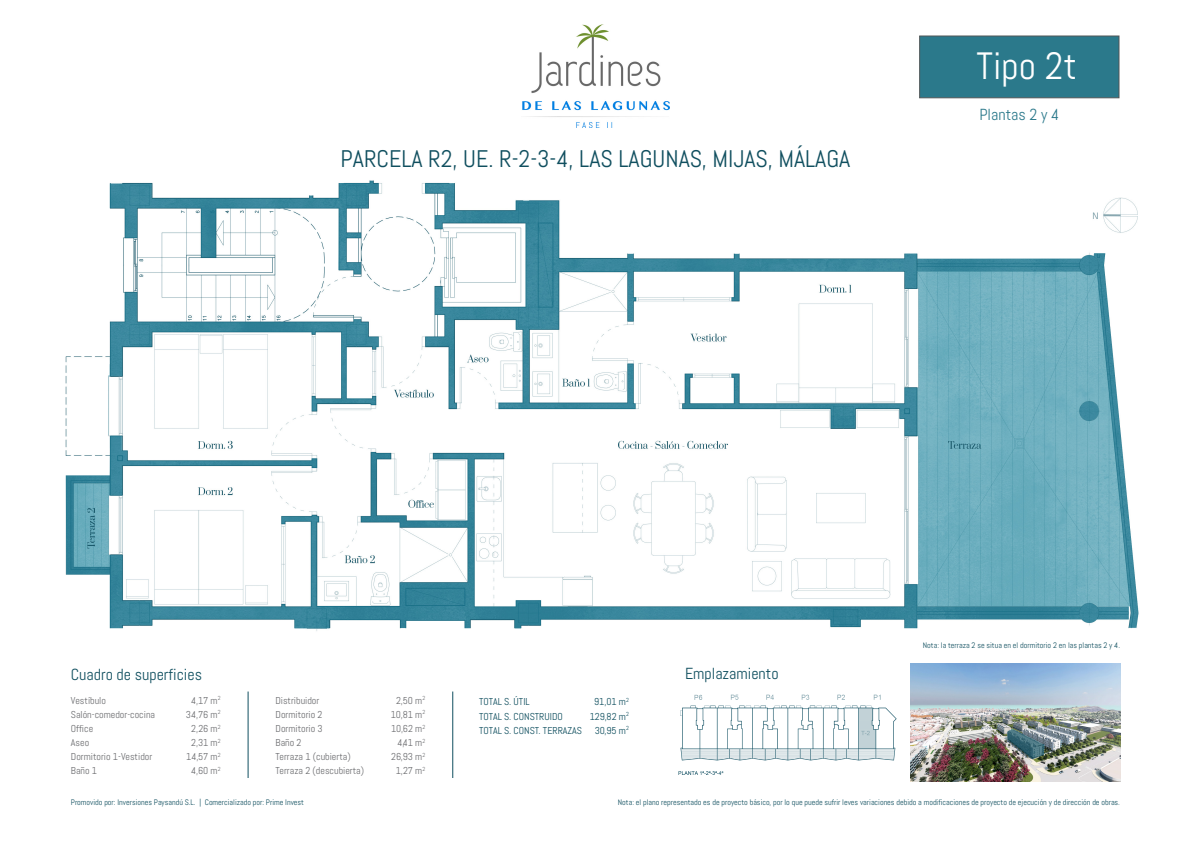
<style>
.page{position:relative;width:1191px;height:842px;background:#fff}
.page>*{position:absolute;margin:0;border:0;box-sizing:border-box;transform-origin:0 0}
.t1{font:38px "Abel";color:#fff}
.t2{font:24px "Abel";color:#104f5f}
.t3{font:16px "Abel";color:#104f5f}
.t4{font:16px "Abel";color:#2b798b}
.t5{font:10px "Abel";color:#6c6d70}
.t6{font:10px "Abel";color:#104f5f}
.t7{font:8px "Abel";color:#104f5f}
</style>
<div class="page">
<img style="left:65px;top:180px;width:1074px;height:451px">
<img style="left:522px;top:24px;width:147px;height:104px">
<div style="left:919px;top:36px;width:200px;height:62px;background:#2b798b;border:1px solid #515758"></div>
<hr style="left:248px;top:691px;width:1px;height:87px;background:#104f5f">
<hr style="left:452px;top:691px;width:1px;height:87px;background:#104f5f">
<img style="left:678px;top:694px;width:219px;height:81px">
<img style="left:910px;top:664px;width:210px;height:117px">
<svg style="left:1007px;top:730px;width:37px;height:29px"></svg>
<p class="t2" style="left:340px;top:143px;width:511px">PARCELA R2, UE. R-2-3-4, LAS LAGUNAS, MIJAS, MÁLAGA</p>
<p class="t1" style="left:976px;top:42px;width:102px">Tipo 2t</p>
<p class="t4" style="left:979px;top:104px;width:81px">Plantas 2 y 4</p>
<p class="t3" style="left:71px;top:664px;width:133px">Cuadro de superficies</p>
<p class="t3" style="left:685px;top:664px;width:95px">Emplazamiento</p>
<p class="t5" style="left:71px;top:694px;width:37px">Vestíbulo</p>
<p class="t5" style="left:191px;top:694px;width:31px">4,17 m<sup>2</sup></p>
<p class="t5" style="left:71px;top:708px;width:86px">Salón-comedor-cocina</p>
<p class="t5" style="left:186px;top:708px;width:36px">34,76 m<sup>2</sup></p>
<p class="t5" style="left:71px;top:722px;width:24px">Office</p>
<p class="t5" style="left:191px;top:722px;width:31px">2,26 m<sup>2</sup></p>
<p class="t5" style="left:71px;top:736px;width:20px">Aseo</p>
<p class="t5" style="left:191px;top:736px;width:31px">2,31 m<sup>2</sup></p>
<p class="t5" style="left:71px;top:750px;width:83px">Dormitorio 1-Vestidor</p>
<p class="t5" style="left:186px;top:750px;width:36px">14,57 m<sup>2</sup></p>
<p class="t5" style="left:71px;top:765px;width:28px">Baño 1</p>
<p class="t5" style="left:191px;top:765px;width:31px">4,60 m<sup>2</sup></p>
<p class="t5" style="left:275px;top:694px;width:45px">Distribuidor</p>
<p class="t5" style="left:396px;top:694px;width:31px">2,50 m<sup>2</sup></p>
<p class="t5" style="left:275px;top:708px;width:48px">Dormitorio 2</p>
<p class="t5" style="left:391px;top:708px;width:36px">10,81 m<sup>2</sup></p>
<p class="t5" style="left:275px;top:722px;width:49px">Dormitorio 3</p>
<p class="t5" style="left:391px;top:722px;width:36px">10,62 m<sup>2</sup></p>
<p class="t5" style="left:275px;top:736px;width:27px">Baño 2</p>
<p class="t5" style="left:397px;top:736px;width:29px">4,41 m<sup>2</sup></p>
<p class="t5" style="left:275px;top:750px;width:77px">Terraza 1 (cubierta)</p>
<p class="t5" style="left:391px;top:750px;width:36px">26,93 m<sup>2</sup></p>
<p class="t5" style="left:275px;top:765px;width:90px">Terraza 2 (descubierta)</p>
<p class="t5" style="left:396px;top:765px;width:31px">1,27 m<sup>2</sup></p>
<p class="t6" style="left:479px;top:696px;width:52px">TOTAL S. ÚTIL</p>
<p class="t6" style="left:594px;top:696px;width:36px">91,01 m<sup>2</sup></p>
<p class="t6" style="left:479px;top:710px;width:85px">TOTAL S. CONSTRUIDO</p>
<p class="t6" style="left:590px;top:710px;width:41px">129,82 m<sup>2</sup></p>
<p class="t6" style="left:479px;top:724px;width:104px">TOTAL S. CONST. TERRAZAS</p>
<p class="t6" style="left:595px;top:724px;width:36px">30,95 m<sup>2</sup></p>
<p class="t7" style="left:923px;top:640px;width:199px">Nota: la terraza 2 se situa en el dormitorio 2 en las plantas 2 y 4.</p>
<p class="t7" style="left:71px;top:797px;width:235px">Promovido por: Inversiones Paysandú S.L. | Comercializado por: Prime Invest</p>
<p class="t7" style="left:618px;top:797px;width:503px">Nota: el plano representado es de proyecto básico, por lo que puede sufrir leves variaciones debido a modificaciones de proyecto de ejecución y de dirección de obras.</p>
</div>
